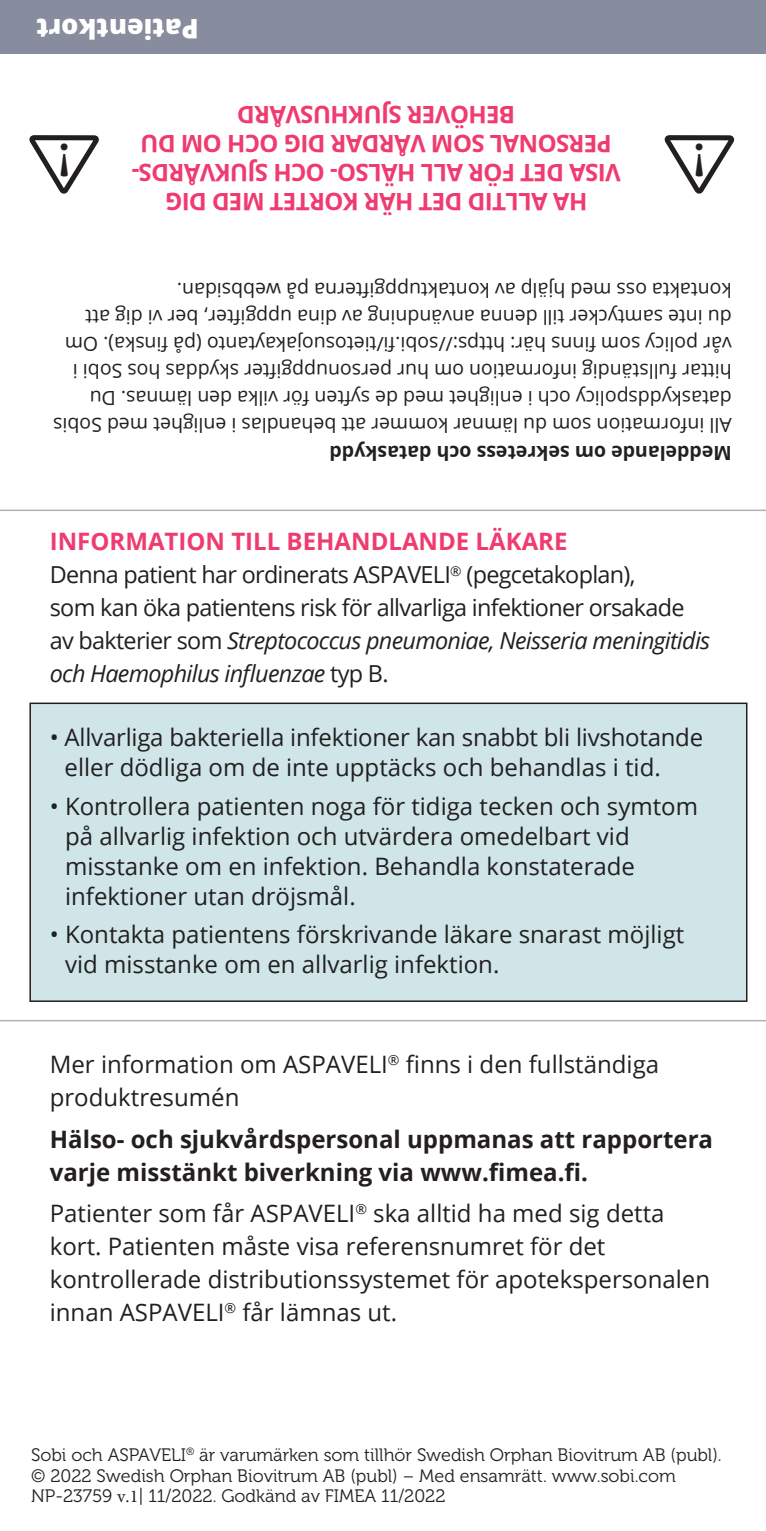
<style>
.page{position:relative;width:766px;height:1531px;background:#fff}
.page>*{position:absolute;margin:0;border:0;box-sizing:border-box;transform-origin:0 0}
.t1{font:600 48.9px "Minion Pro";color:#231f20}
.t2{font:800 27px "Open Sans";color:#fff}
.t3{font:24px/30px "Open Sans";color:#231f20}
.t4{font:700 24px/28.8px "Open Sans";letter-spacing:-.025em;color:#ef3b6f;text-align:center}
.t5{font:700 24px/33px "Open Sans";color:#231f20}
.t6{font:700 24px "Open Sans";color:#ef3b6f}
.t7{font:23.4px/33px "Open Sans";letter-spacing:-.03em;color:#231f20}
.t8{font:19.5px/27px "Open Sans";color:#231f20}
.t9{font:700 19.5px "Open Sans";color:#231f20}
.Br_dtext{font:18px/20.7px "Museo 300";color:#231f20}
.s1{font-style:italic}
.s2{font-family:"Minion Pro"}
</style>
<div class="page">
<div style="left:30px;top:703px;width:716px;height:298px;background:#cfe5e8"></div>
<div style="left:29px;top:702px;width:718px;height:300px;border:2px solid #231f20"></div>
<div style="left:0;top:0;width:765px;height:53px;background:#878c9f"></div>
<svg style="left:29px;top:135px;width:70px;height:59px"></svg>
<svg style="left:664px;top:135px;width:71px;height:59px"></svg>
<hr style="left:0;top:509px;width:765px;height:2px;background:#231f20">
<hr style="left:0;top:1020px;width:765px;height:1px;background:#231f20">
<p class="t2" style="left:199px;top:50px;width:164px;rotate:-180deg">Patientkort</p>
<p class="t4" style="left:620px;top:187px;width:490px;rotate:-180deg">VISA DET FÖR ALL HÄLSO- OCH SJUKVÅRDS-<br>PERSONAL SOM VÅRDAR DIG OCH OM DU<br>BEHÖVER SJUKHUSVÅRD</p>
<p class="t1" style="left:71px;top:194px;width:15px;rotate:-180deg">!</p>
<p class="t1" style="left:706px;top:194px;width:15px;rotate:-180deg">!</p>
<p class="t4" style="left:587px;top:216px;width:423px;rotate:-180deg">HA ALLTID DET HÄR KORTET MED DIG</p>
<p class="t8" style="left:731px;top:439px;width:679px;rotate:-180deg">All information som du lämnar kommer att behandlas i enlighet med Sobis dataskyddspolicy och i enlighet med de syften för vilka den lämnas. Du hittar fullständig information om hur personuppgifter skyddas hos Sobi i vår policy som finns här: https://sobi.fi/tietosuojakaytanto (på finska). Om du inte samtycker till denna användning av dina uppgifter, ber vi dig att kontakta oss med hjälp av kontaktuppgifterna på webbsidan.</p>
<p class="t9" style="left:731px;top:466px;width:403px;rotate:-180deg">Meddelande om sekretess och dataskydd</p>
<p class="t6" style="left:50px;top:525px;width:519px">INFORMATION TILL BEHANDLANDE LÄKARE</p>
<p class="t7" style="left:50px;top:558px;width:661px">Denna patient har ordinerats ASPAVELI<sup>®</sup> (pegcetakoplan),<br>som kan öka patientens risk för allvarliga infektioner orsakade av bakterier som <span class="s1">Streptococcus pneumoniae, Neisseria meningitidis och Haemophilus influenzae</span> typ B.</p>
<p class="t3" style="left:65px;top:722px;width:640px;text-indent:-15px">• Allvarliga bakteriella infektioner kan snabbt bli livshotande eller dödliga om de inte upptäcks och behandlas i tid.</p>
<p class="t3" style="left:65px;top:790px;width:634px;text-indent:-15px">• Kontrollera patienten noga för tidiga tecken och symtom på allvarlig infektion och utvärdera omedelbart vid misstanke om en infektion. Behandla konstaterade infektioner utan dröjsmål.</p>
<p class="t3" style="left:65px;top:919px;width:620px;text-indent:-15px">• Kontakta patientens förskrivande läkare snarast möjligt vid misstanke om en allvarlig infektion.</p>
<p class="t3" style="left:50px;top:1047px;width:610px;line-height:33px">Mer information om ASPAVELI<sup>®</sup> finns i den fullständiga produktresumén</p>
<p class="t5" style="left:50px;top:1122px;width:664px">Hälso- och sjukvårdspersonal uppmanas att rapportera varje misstänkt biverkning via www.fimea.fi.</p>
<p class="t3" style="left:50px;top:1196px;width:661px;line-height:33px">Patienter som får ASPAVELI<sup>®</sup> ska alltid ha med sig detta kort. Patienten måste visa referensnumret för det kontrollerade distributionssystemet för apotekspersonalen innan ASPAVELI<sup>®</sup> får lämnas ut.</p>
<p class="Br_dtext" style="left:31px;top:1444px;width:692px">Sobi och ASPAVELI<sup>®</sup> är varumärken som tillhör Swedish Orphan Biovitrum AB (publ). © 2022 Swedish Orphan Biovitrum AB (publ) – Med ensamrätt. www.sobi.com<br>NP-23759 <span class="s2">v.1</span>| 11/2022. Godkänd av FIMEA 11/2022</p>
</div>
